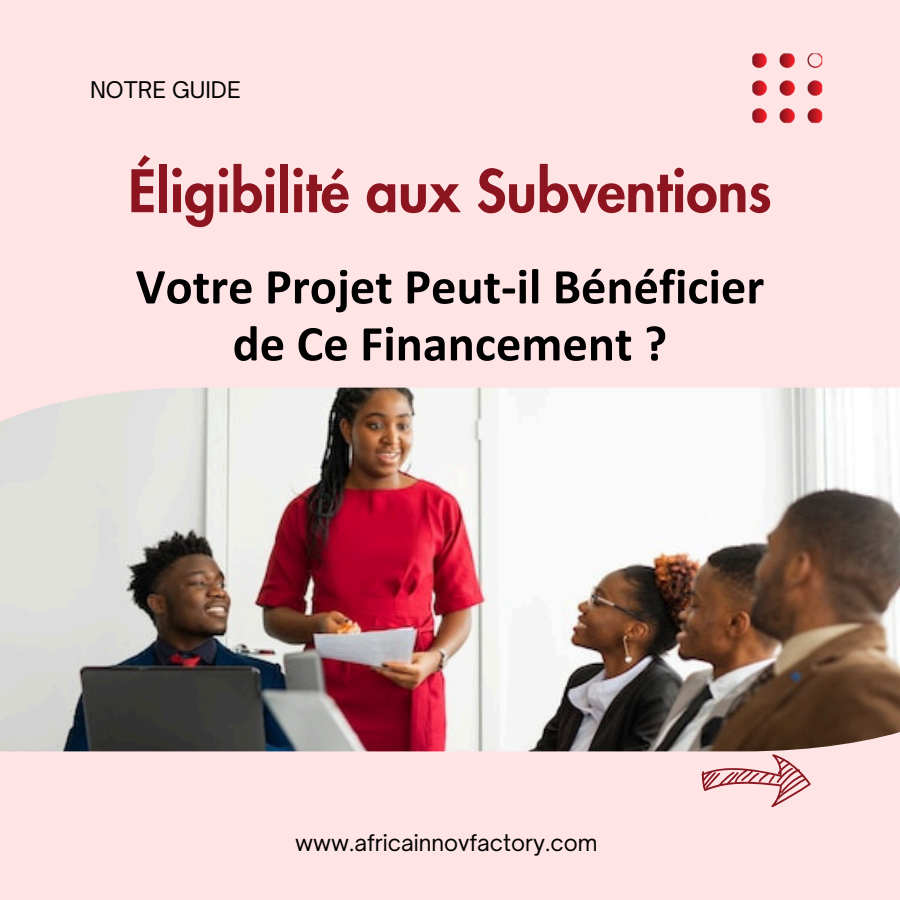
<style>
.page{position:relative;width:900px;height:900px;background:#ffe4e6}
.page>*{position:absolute;margin:0;border:0;box-sizing:border-box;transform-origin:0 0}
.t1{font:800 57px "Futura LT Pro";color:#8d151f}
.t2{font:700 50.5px/57px "Calibri";color:#000;text-align:center}
.t3{font:22px "Open Sauce One";color:#000}
</style>
<div class="page">
<svg style="left:699px;top:751px;width:112px;height:56px"></svg>
<img style="left:752px;top:53px;width:71px;height:71px">
<img style="left:0;top:388px;width:900px;height:363px">
<h1 class="t3" style="left:90px;top:76px;width:152px">NOTRE GUIDE</h1>
<p class="t1" style="left:128px;top:165px;width:645px">Éligibilité aux Subventions</p>
<h2 class="t2" style="left:136px;top:262px;width:630px">Votre Projet Peut-il Bénéficier de Ce Financement ?</h2>
<p class="t3" style="left:295px;top:829px;width:304px">www.africainnovfactory.com</p>
</div>
